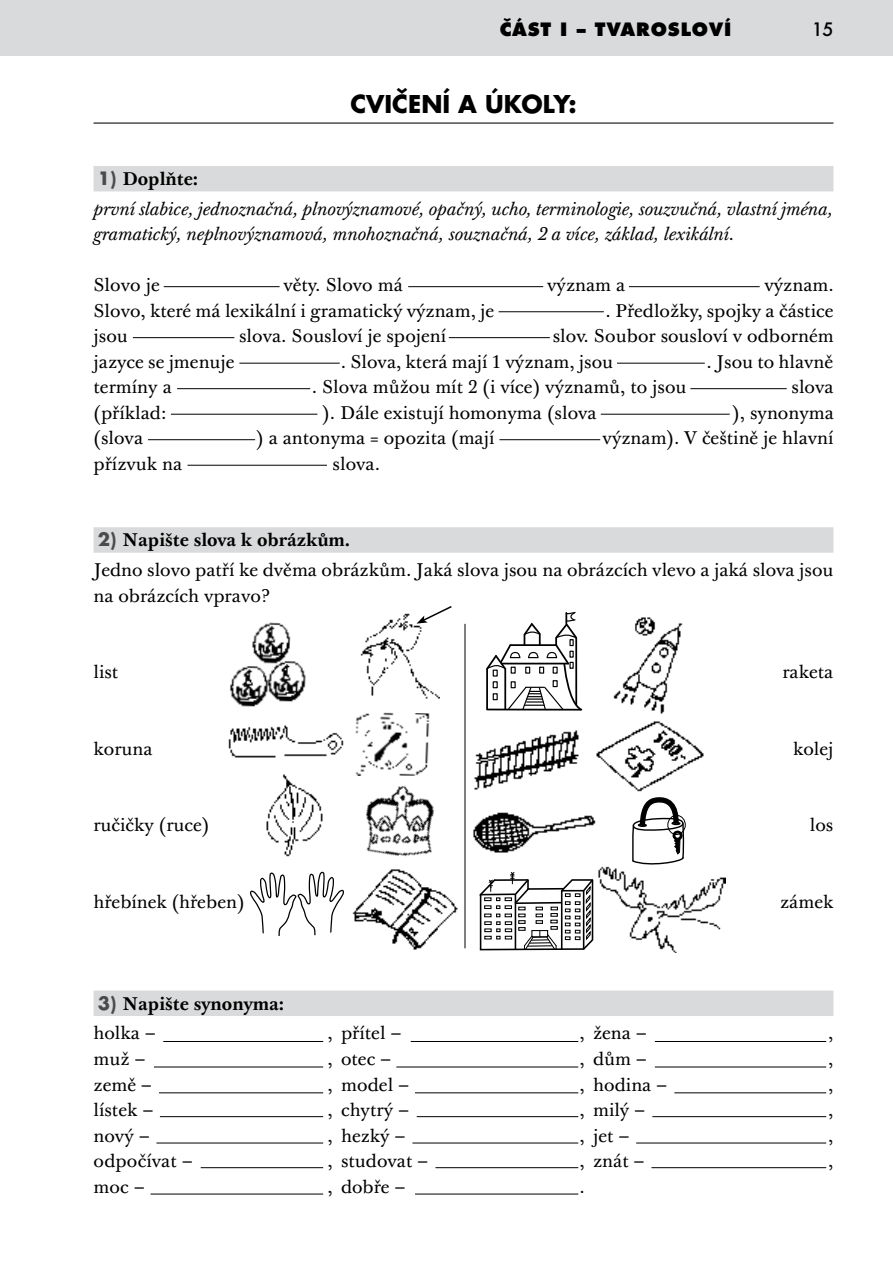
<style>
.page{position:relative;width:893px;height:1263px;background:#fff}
.page>*{position:absolute;margin:0;border:0;box-sizing:border-box;transform-origin:0 0}
.t1{font:700 24px "Futura Com";color:#000}
.t2{font:18px/29.7px "Baskerville 10 Pro";color:#000}
.t3{font:italic 18px/29.7px "Baskerville 10 Pro";color:#000}
.t4{font:700 18px/29.7px "Baskerville 10 Pro";color:#000}
.t5{font:800 18px "Futura Com";letter-spacing:.05em;color:#000}
.t6{font:500 18px "Futura";color:#000}
.s1{font-family:"Futura Com";font-weight:700;font-style:normal;color:#4b4b4d}
.s2{font-weight:700;font-style:normal}
.s3{font-family:"Futura Com";font-weight:700;color:#4b4b4d}
.s4{font-weight:700}
.s5{font-family:"Futura Com";color:#4b4b4d}
.s6{font-weight:400}
</style>
<div class="page">
<div style="left:0;top:0;width:893px;height:55px;background:#d9dadb"></div>
<hr style="left:94px;top:122px;width:739px;height:2px;background:#4b4b4d">
<div style="left:94px;top:166px;width:739px;height:25px;background:#d9dadb"></div>
<div style="left:94px;top:527px;width:739px;height:26px;background:#d9dadb"></div>
<div style="left:94px;top:990px;width:739px;height:26px;background:#d9dadb"></div>
<hr style="left:164px;top:286px;width:116px;height:1px;background:#000">
<hr style="left:499px;top:311px;width:105px;height:1px;background:#000">
<hr style="left:449px;top:337px;width:101px;height:1px;background:#000">
<hr style="left:617px;top:363px;width:88px;height:1px;background:#000">
<hr style="left:690px;top:388px;width:97px;height:1px;background:#000">
<hr style="left:601px;top:414px;width:129px;height:1px;background:#000">
<hr style="left:499px;top:439px;width:101px;height:1px;background:#000">
<hr style="left:133px;top:337px;width:101px;height:1px;background:#000">
<hr style="left:239px;top:363px;width:101px;height:1px;background:#000">
<hr style="left:177px;top:388px;width:133px;height:1px;background:#000">
<hr style="left:171px;top:414px;width:146px;height:1px;background:#000">
<hr style="left:148px;top:439px;width:107px;height:1px;background:#000">
<hr style="left:188px;top:465px;width:139px;height:1px;background:#000">
<hr style="left:408px;top:286px;width:135px;height:1px;background:#000">
<hr style="left:629px;top:286px;width:131px;height:1px;background:#000">
<hr style="left:465px;top:624px;width:1px;height:324px;background:#000">
<hr style="left:159px;top:1092px;width:164px;height:1px;background:#000">
<hr style="left:154px;top:1066px;width:169px;height:1px;background:#000">
<hr style="left:163px;top:1041px;width:160px;height:1px;background:#000">
<hr style="left:160px;top:1116px;width:163px;height:1px;background:#000">
<hr style="left:156px;top:1143px;width:167px;height:1px;background:#000">
<hr style="left:201px;top:1167px;width:122px;height:1px;background:#000">
<hr style="left:151px;top:1194px;width:172px;height:1px;background:#000">
<hr style="left:415px;top:1092px;width:163px;height:1px;background:#000">
<hr style="left:396px;top:1066px;width:182px;height:1px;background:#000">
<hr style="left:411px;top:1041px;width:167px;height:1px;background:#000">
<hr style="left:417px;top:1116px;width:161px;height:1px;background:#000">
<hr style="left:412px;top:1143px;width:166px;height:1px;background:#000">
<hr style="left:435px;top:1167px;width:143px;height:1px;background:#000">
<hr style="left:415px;top:1194px;width:163px;height:1px;background:#000">
<hr style="left:674px;top:1092px;width:152px;height:1px;background:#000">
<hr style="left:655px;top:1066px;width:171px;height:1px;background:#000">
<hr style="left:655px;top:1041px;width:171px;height:1px;background:#000">
<hr style="left:652px;top:1116px;width:174px;height:1px;background:#000">
<hr style="left:636px;top:1143px;width:190px;height:1px;background:#000">
<hr style="left:651px;top:1167px;width:175px;height:1px;background:#000">
<img style="left:596px;top:721px;width:108px;height:71px">
<img style="left:598px;top:866px;width:128px;height:86px">
<img style="left:360px;top:613px;width:79px;height:85px">
<img style="left:228px;top:725px;width:116px;height:33px">
<img style="left:474px;top:730px;width:105px;height:60px">
<img style="left:230px;top:666px;width:34px;height:41px">
<img style="left:264px;top:662px;width:42px;height:40px">
<img style="left:249px;top:622px;width:49px;height:48px">
<img style="left:365px;top:786px;width:70px;height:71px">
<img style="left:352px;top:869px;width:106px;height:81px">
<img style="left:266px;top:774px;width:57px;height:83px">
<img style="left:613px;top:617px;width:70px;height:97px">
<img style="left:473px;top:812px;width:123px;height:41px">
<img style="left:355px;top:713px;width:75px;height:63px">
<svg style="left:250px;top:871px;width:94px;height:65px"></svg>
<svg style="left:416px;top:606px;width:36px;height:18px"></svg>
<div style="left:667px;top:815px;width:19px;height:20px;border:1px solid #000;border-radius:50%"></div>
<svg style="left:631px;top:797px;width:54px;height:70px"></svg>
<svg style="left:486px;top:611px;width:97px;height:100px"></svg>
<svg style="left:479px;top:872px;width:115px;height:79px"></svg>
<p class="t5" style="left:500px;top:17px;width:233px">ČÁST I – TVAROSLOVÍ</p>
<p class="t6" style="left:812px;top:17px;width:23px">15</p>
<h1 class="t1" style="left:350px;top:86px;width:228px">CVIČENÍ A ÚKOLY:</h1>
<p class="t3" style="left:94px;top:165px;width:741px"><span class="s1">1)</span> <span class="s2">Doplňte:<br></span>první slabice, jednoznačná, plnovýznamové, opačný, ucho, terminologie, souzvučná, vlastní jména,</p>
<p class="t3" style="left:94px;top:220px;width:643px">gramatický, neplnovýznamová, mnohoznačná, souznačná, 2 a více, základ, lexikální.</p>
<p class="t2" style="left:94px;top:271px;width:68px">Slovo je</p>
<p class="t2" style="left:283px;top:271px;width:121px">věty. Slovo má</p>
<p class="t2" style="left:547px;top:271px;width:80px">význam a</p>
<p class="t2" style="left:764px;top:271px;width:71px">význam.</p>
<p class="t2" style="left:94px;top:297px;width:402px">Slovo, které má lexikální i gramatický význam, je</p>
<p class="t2" style="left:605px;top:297px;width:230px">. Předložky, spojky a částice</p>
<p class="t2" style="left:94px;top:322px;width:36px">jsou</p>
<p class="t2" style="left:239px;top:322px;width:209px">slova. Sousloví je spojení</p>
<p class="t2" style="left:553px;top:322px;width:282px">slov. Soubor sousloví v odborném</p>
<p class="t2" style="left:94px;top:348px;width:143px">jazyce se jmenuje</p>
<p class="t2" style="left:341px;top:348px;width:274px">. Slova, která mají 1 význam, jsou</p>
<p class="t2" style="left:707px;top:348px;width:128px">. Jsou to hlavně</p>
<p class="t2" style="left:94px;top:373px;width:80px">termíny a</p>
<p class="t2" style="left:312px;top:373px;width:376px">. Slova můžou mít 2 (i více) významů, to jsou</p>
<p class="t2" style="left:791px;top:373px;width:44px">slova</p>
<p class="t2" style="left:94px;top:399px;width:74px">(příklad:</p>
<p class="t2" style="left:322px;top:399px;width:276px">). Dále existují homonyma (slova</p>
<p class="t2" style="left:732px;top:399px;width:103px">), synonyma</p>
<p class="t2" style="left:94px;top:424px;width:51px">(slova</p>
<p class="t2" style="left:256px;top:424px;width:240px">) a antonyma = opozita (mají</p>
<p class="t2" style="left:603px;top:424px;width:233px">význam). V češtině je hlavní</p>
<p class="t2" style="left:94px;top:450px;width:90px">přízvuk na</p>
<p class="t2" style="left:333px;top:450px;width:49px">slova.</p>
<p class="t2" style="left:94px;top:526px;width:741px"><span class="s3">2)</span> <span class="s4">Napište slova k obrázkům.<br></span>Jedno slovo patří ke dvěma obrázkům. Jaká slova jsou na obrázcích vlevo a jaká slova jsou</p>
<p class="t2" style="left:94px;top:582px;width:178px">na obrázcích vpravo?</p>
<p class="t2" style="left:94px;top:658px;width:26px">list</p>
<p class="t2" style="left:782px;top:658px;width:53px">raketa</p>
<p class="t2" style="left:94px;top:735px;width:60px">koruna</p>
<p class="t2" style="left:793px;top:735px;width:42px">kolej</p>
<p class="t2" style="left:94px;top:811px;width:117px">ručičky (ruce)</p>
<p class="t2" style="left:810px;top:811px;width:25px">los</p>
<p class="t2" style="left:94px;top:888px;width:153px">hřebínek (hřeben)</p>
<p class="t2" style="left:780px;top:888px;width:55px">zámek</p>
<p class="t4" style="left:94px;top:990px;width:192px"><span class="s5">3)</span> Napište synonyma: <span class="s6">holka –</span></p>
<p class="t2" style="left:328px;top:1019px;width:76px">, přítel –</p>
<p class="t2" style="left:580px;top:1019px;width:69px">, žena –</p>
<p class="t2" style="left:828px;top:1019px;width:7px">,</p>
<p class="t2" style="left:94px;top:1045px;width:54px">muž –</p>
<p class="t2" style="left:328px;top:1045px;width:65px">, otec –</p>
<p class="t2" style="left:580px;top:1045px;width:69px">, dům –</p>
<p class="t2" style="left:828px;top:1045px;width:7px">,</p>
<p class="t2" style="left:94px;top:1070px;width:60px">země –</p>
<p class="t2" style="left:328px;top:1070px;width:83px">, model –</p>
<p class="t2" style="left:580px;top:1070px;width:89px">, hodina –</p>
<p class="t2" style="left:828px;top:1070px;width:7px">,</p>
<p class="t2" style="left:94px;top:1096px;width:62px">lístek –</p>
<p class="t2" style="left:328px;top:1096px;width:83px">, chytrý –</p>
<p class="t2" style="left:580px;top:1096px;width:67px">, milý –</p>
<p class="t2" style="left:828px;top:1096px;width:7px">,</p>
<p class="t2" style="left:94px;top:1121px;width:58px">nový –</p>
<p class="t2" style="left:328px;top:1121px;width:80px">, hezký –</p>
<p class="t2" style="left:580px;top:1121px;width:52px">, jet –</p>
<p class="t2" style="left:828px;top:1121px;width:7px">,</p>
<p class="t2" style="left:94px;top:1147px;width:101px">odpočívat –</p>
<p class="t2" style="left:328px;top:1147px;width:102px">, studovat –</p>
<p class="t2" style="left:580px;top:1147px;width:67px">, znát –</p>
<p class="t2" style="left:828px;top:1147px;width:7px">,</p>
<p class="t2" style="left:94px;top:1172px;width:53px">moc –</p>
<p class="t2" style="left:328px;top:1172px;width:80px">, dobře –</p>
<p class="t2" style="left:580px;top:1172px;width:7px">.</p>
</div>
